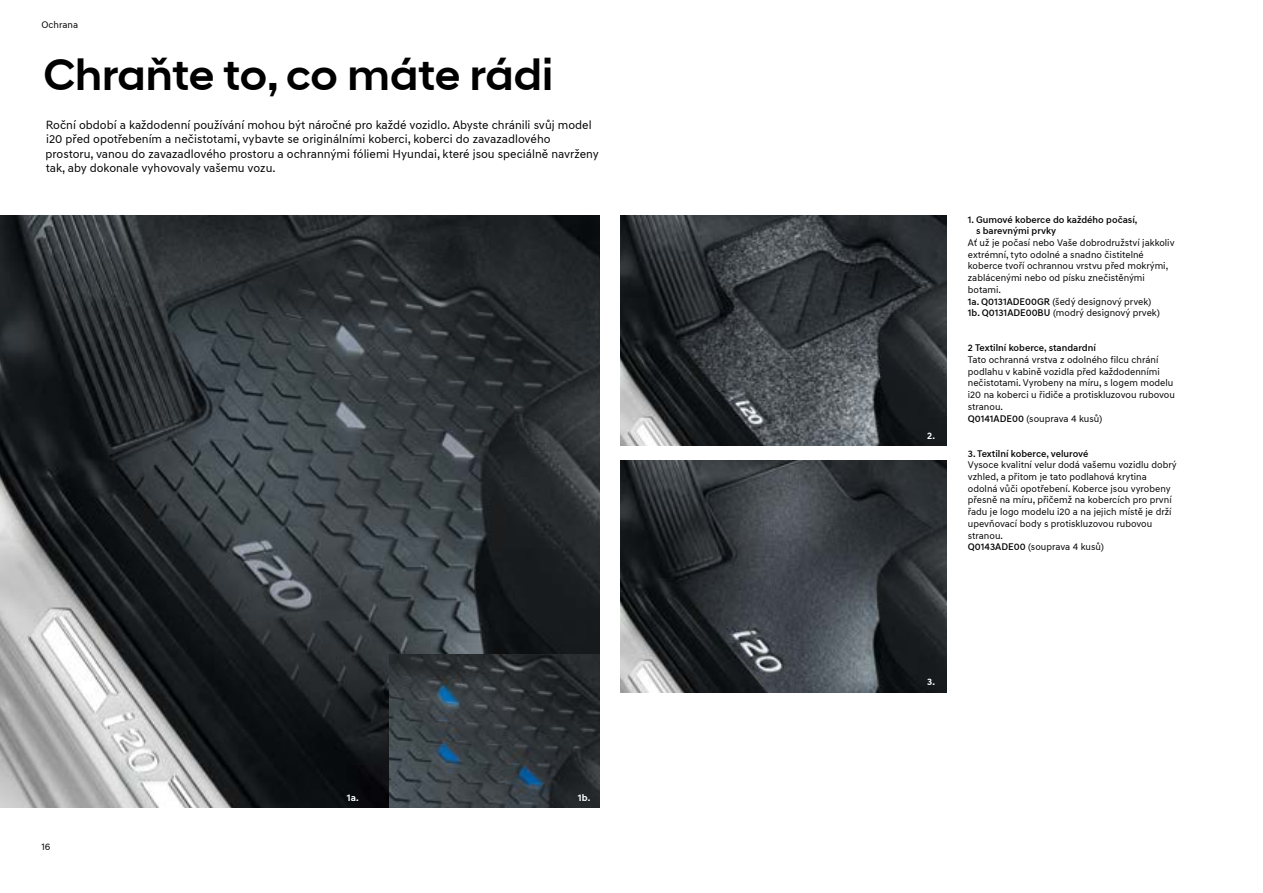
<style>
.page{position:relative;width:1263px;height:893px;background:#fff}
.page>*{position:absolute;margin:0;border:0;box-sizing:border-box;transform-origin:0 0}
.t1{font:500 45px "Hyundai Sans Head";letter-spacing:-.005em;color:#000}
.t2{font:12px/14.4px "Hyundai Sans Text";color:#000}
.t3{font:9.75px/11.7px "Hyundai Sans Text";color:#000}
.t4{font:500 9.75px/11.7px "Hyundai Sans Text";color:#000}
.t5{font:700 9.75px "Hyundai Sans Text";color:#fff}
.s1{font-weight:500}
</style>
<div class="page">
<img style="left:621px;top:460px;width:325px;height:232px">
<img style="left:0;top:215px;width:600px;height:593px">
<img style="left:389px;top:654px;width:211px;height:154px">
<img style="left:621px;top:215px;width:325px;height:231px">
<p class="t3" style="left:41px;top:19px;width:38px">Ochrana</p>
<h1 class="t1" style="left:43px;top:47px;width:511px">Chraňte to, co máte rádi</h1>
<p class="t2" style="left:46px;top:118px;width:555px">Roční období a každodenní používání mohou být náročné pro každé vozidlo. Abyste chránili svůj model i20 před opotřebením a nečistotami, vybavte se originálními koberci, koberci do zavazadlového prostoru, vanou do zavazadlového prostoru a ochrannými fóliemi Hyundai, které jsou speciálně navrženy tak, aby dokonale vyhovovaly vašemu vozu.</p>
<p class="t3" style="left:41px;top:841px;width:11px">16</p>
<p class="t5" style="left:347px;top:792px;width:13px">1a.</p>
<p class="t5" style="left:578px;top:792px;width:14px">1b.</p>
<p class="t5" style="left:927px;top:430px;width:9px">2.</p>
<p class="t4" style="left:976px;top:213px;width:163px;text-indent:-8px">1. Gumové koberce do každého počasí, s barevnými prvky</p>
<p class="t3" style="left:968px;top:237px;width:208px">Ať už je počasí nebo Vaše dobrodružství jakkoliv extrémní, tyto odolné a snadno čistitelné koberce tvoří ochrannou vrstvu před mokrými, zablácenými nebo od písku znečistěnými botami.<br><span class="s1">1a. Q0131ADE00GR</span> (šedý designový prvek)<br><span class="s1">1b. Q0131ADE00BU</span> (modrý designový prvek)</p>
<p class="t4" style="left:968px;top:342px;width:130px">2 Textilní koberce, standardní</p>
<p class="t3" style="left:968px;top:354px;width:209px">Tato ochranná vrstva z odolného filcu chrání podlahu v kabině vozidla před každodenními nečistotami. Vyrobeny na míru, s logem modelu i20 na koberci u řidiče a protiskluzovou rubovou stranou.<br><span class="s1">Q0141ADE00</span> (souprava 4 kusů)</p>
<p class="t4" style="left:968px;top:447px;width:122px">3. Textilní koberce, velurové</p>
<p class="t3" style="left:968px;top:459px;width:210px">Vysoce kvalitní velur dodá vašemu vozidlu dobrý vzhled, a přitom je tato podlahová krytina odolná vůči opotřebení. Koberce jsou vyrobeny přesně na míru, přičemž na kobercích pro první řadu je logo modelu i20 a na jejich místě je drží upevňovací body s protiskluzovou rubovou stranou.<br><span class="s1">Q0143ADE00</span> (souprava 4 kusů)</p>
<p class="t5" style="left:927px;top:676px;width:9px">3.</p>
</div>
